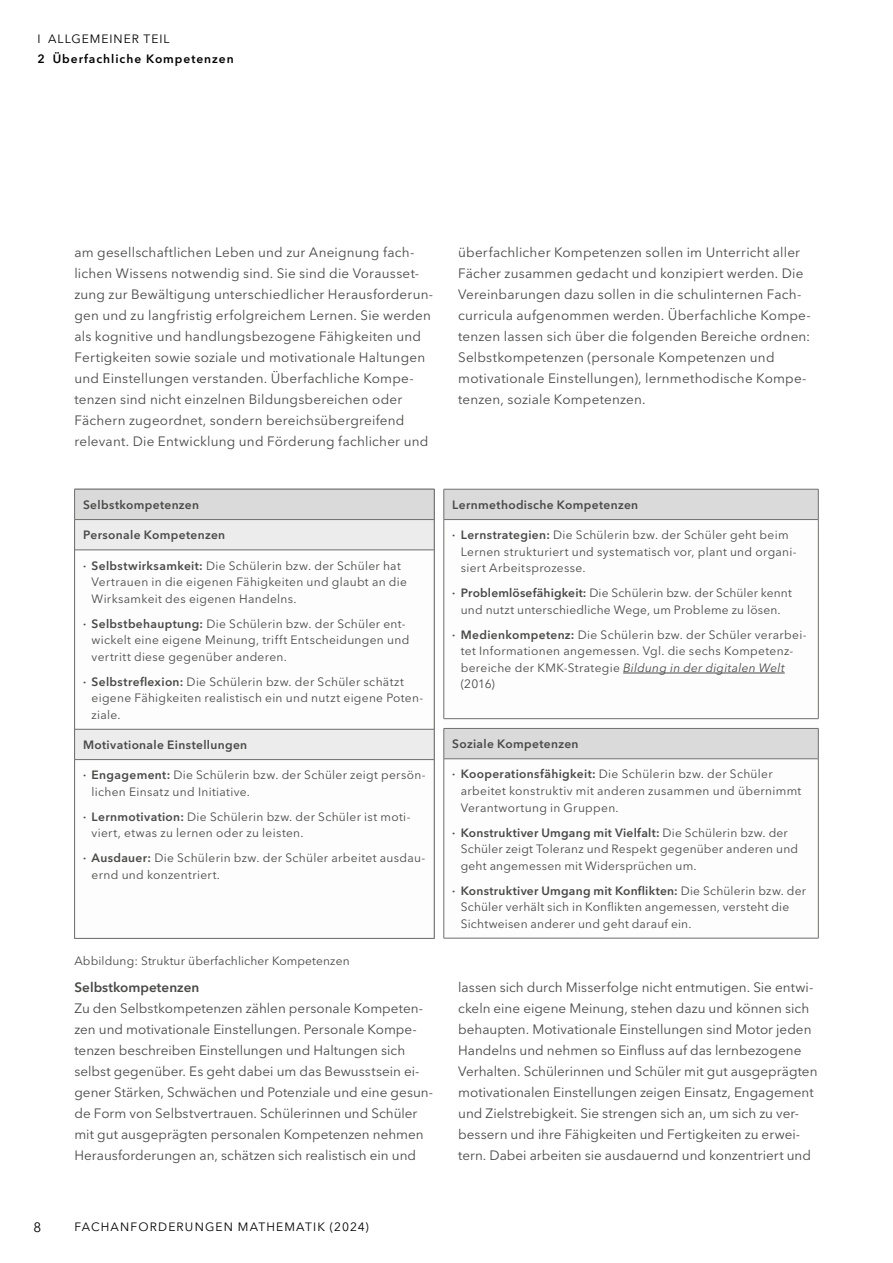
<style>
.page{position:relative;width:893px;height:1263px;background:#fff}
.page>*{position:absolute;margin:0;border:0;box-sizing:border-box;transform-origin:0 0}
.Fließtext{font:13.5px/21px "Avenir Next LT Pro";letter-spacing:.01em;color:#494948}
.t1{font:600 13.5px "Avenir Next LT Pro";letter-spacing:.005em;color:#494948}
.t2{font:13.5px "Avenir Next LT Pro";color:#000}
.Aufzählung{font:12px/16.5px "Avenir Next LT Pro";letter-spacing:.025em;color:#494948}
.Fließtext-2{font:600 12px "Avenir Next LT Pro";letter-spacing:.03em;color:#494948}
.t3{font:12px "Avenir Next LT Pro";letter-spacing:.085em;color:#000}
.t4{font:600 12px "Avenir Next LT Pro";letter-spacing:.08em;color:#000}
.s1{font-weight:600}
.s2{font-style:italic}
</style>
<div class="page">
<div style="left:75px;top:489px;width:359px;height:30px;background:#dadada"></div>
<div style="left:75px;top:520px;width:359px;height:30px;background:#ececed"></div>
<svg style="left:75px;top:551px;width:359px;height:387px"></svg>
<hr style="left:74px;top:489px;width:360px;height:1px;background:#6f6f6e">
<hr style="left:74px;top:489px;width:1px;height:30px;background:#6f6f6e">
<hr style="left:434px;top:489px;width:1px;height:30px;background:#6f6f6e">
<hr style="left:74px;top:519px;width:360px;height:1px;background:#6f6f6e">
<hr style="left:74px;top:520px;width:1px;height:30px;background:#6f6f6e">
<hr style="left:434px;top:520px;width:1px;height:30px;background:#6f6f6e">
<hr style="left:74px;top:550px;width:360px;height:1px;background:#6f6f6e">
<hr style="left:74px;top:550px;width:1px;height:179px;background:#6f6f6e">
<hr style="left:434px;top:550px;width:1px;height:179px;background:#6f6f6e">
<hr style="left:74px;top:729px;width:360px;height:1px;background:#6f6f6e">
<hr style="left:74px;top:729px;width:1px;height:30px;background:#6f6f6e">
<hr style="left:434px;top:729px;width:1px;height:30px;background:#6f6f6e">
<hr style="left:74px;top:759px;width:360px;height:1px;background:#6f6f6e">
<hr style="left:74px;top:760px;width:1px;height:178px;background:#6f6f6e">
<hr style="left:434px;top:760px;width:1px;height:178px;background:#6f6f6e">
<hr style="left:74px;top:938px;width:360px;height:1px;background:#6f6f6e">
<div style="left:445px;top:490px;width:373px;height:29px;background:#dadada"></div>
<svg style="left:444px;top:520px;width:374px;height:418px"></svg>
<hr style="left:444px;top:759px;width:1px;height:179px;background:#6f6f6e">
<hr style="left:818px;top:759px;width:1px;height:179px;background:#6f6f6e">
<hr style="left:444px;top:938px;width:374px;height:1px;background:#6f6f6e">
<hr style="left:444px;top:489px;width:374px;height:1px;background:#6f6f6e">
<hr style="left:444px;top:489px;width:1px;height:30px;background:#6f6f6e">
<hr style="left:818px;top:489px;width:1px;height:30px;background:#6f6f6e">
<hr style="left:444px;top:519px;width:374px;height:1px;background:#6f6f6e">
<hr style="left:444px;top:520px;width:1px;height:198px;background:#6f6f6e">
<hr style="left:818px;top:520px;width:1px;height:198px;background:#6f6f6e">
<hr style="left:444px;top:718px;width:374px;height:1px;background:#6f6f6e">
<hr style="left:444px;top:728px;width:374px;height:1px;background:#6f6f6e">
<hr style="left:444px;top:729px;width:1px;height:30px;background:#6f6f6e">
<hr style="left:818px;top:729px;width:1px;height:30px;background:#6f6f6e">
<hr style="left:444px;top:758px;width:374px;height:1px;background:#6f6f6e">
<hr style="left:623px;top:673px;width:162px;height:1px;background:#494948">
<p class="t3" style="left:37px;top:32px;width:134px">I ALLGEMEINER TEIL</p>
<p class="t4" style="left:37px;top:51px;width:198px">2 Überfachliche Kompetenzen</p>
<p class="Fließtext" style="left:74px;top:242px;width:360px">am gesellschaftlichen Leben und zur Aneignung fach&shy;lichen Wissens notwendig sind. Sie sind die Vorausset&shy;zung zur Bewältigung unterschiedlicher Herausforderun&shy;gen und zu langfristig erfolgreichem Lernen. Sie werden als kognitive und handlungsbezogene Fähigkeiten und Fertigkeiten sowie soziale und motivationale Haltungen und Einstellungen verstanden. Überfachliche Kompe&shy;tenzen sind nicht einzelnen Bildungsbereichen oder Fächern zugeordnet, sondern bereichsübergreifend relevant. Die Entwicklung und Förderung fachlicher und</p>
<p class="Fließtext" style="left:458px;top:242px;width:354px">überfachlicher Kompetenzen sollen im Unterricht aller Fächer zusammen gedacht und konzipiert werden. Die Vereinbarungen dazu sollen in die schulinternen Fach&shy;curricula aufgenommen werden. Überfachliche Kompe&shy;tenzen lassen sich über die folgenden Bereiche ordnen:<br>Selbstkompetenzen (personale Kompetenzen und motivationale Einstellungen), lernmethodische Kompe&shy;tenzen, soziale Kompetenzen.</p>
<p class="Fließtext-2" style="left:83px;top:497px;width:118px">Selbstkompetenzen</p>
<p class="Fließtext-2" style="left:83px;top:528px;width:144px">Personale Kompetenzen</p>
<p class="Aufzählung" style="left:92px;top:557px;width:317px;text-indent:-9px"><span class="s1">∙ Selbstwirksamkeit:</span> Die Schülerin bzw. der Schüler hat<br>Vertrauen in die eigenen Fähigkeiten und glaubt an die<br>Wirksamkeit des eigenen Handelns.</p>
<p class="Aufzählung" style="left:92px;top:615px;width:319px;text-indent:-9px"><span class="s1">∙ Selbstbehauptung:</span> Die Schülerin bzw. der Schüler ent&shy;wickelt eine eigene Meinung, trifft Entscheidungen und vertritt diese gegenüber anderen.</p>
<p class="Aufzählung" style="left:92px;top:673px;width:333px;text-indent:-9px"><span class="s1">∙ Selbstreflexion:</span> Die Schülerin bzw. der Schüler schätzt eigene Fähigkeiten realistisch ein und nutzt eigene Poten&shy;ziale.</p>
<p class="Fließtext-2" style="left:83px;top:737px;width:166px">Motivationale Einstellungen</p>
<p class="Aufzählung" style="left:92px;top:767px;width:336px;text-indent:-9px"><span class="s1">∙ Engagement:</span> Die Schülerin bzw. der Schüler zeigt persön&shy;lichen Einsatz und Initiative.</p>
<p class="Aufzählung" style="left:92px;top:808px;width:320px;text-indent:-9px"><span class="s1">∙ Lernmotivation:</span> Die Schülerin bzw. der Schüler ist moti&shy;viert, etwas zu lernen oder zu leisten.</p>
<p class="Aufzählung" style="left:92px;top:850px;width:335px;text-indent:-9px"><span class="s1">∙ Ausdauer:</span> Die Schülerin bzw. der Schüler arbeitet ausdau&shy;ernd und konzentriert.</p>
<p class="Aufzählung" style="left:83px;top:557px;width:311px"><span class="s1">Selbstwirksamkeit:</span> Die Schülerin bzw. der Schüler hat</p>
<p class="Aufzählung" style="left:83px;top:615px;width:316px"><span class="s1">Selbstbehauptung:</span> Die Schülerin bzw. der Schüler ent-</p>
<p class="Aufzählung" style="left:83px;top:673px;width:314px"><span class="s1">Selbstreflexion:</span> Die Schülerin bzw. der Schüler schätzt</p>
<p class="Aufzählung" style="left:92px;top:767px;width:334px;text-indent:-9px"><span class="s1">Engagement:</span> Die Schülerin bzw. der Schüler zeigt persönli&shy;chen Einsatz und Init ative.</p>
<p class="Aufzählung" style="left:83px;top:808px;width:320px"><span class="s1">Lernmotivation:</span> Die Schülerin bzw. der Schüler ist moti-</p>
<p class="Aufzählung" style="left:83px;top:850px;width:335px"><span class="s1">Ausdauer:</span> Die Schülerin bzw. der Schüler arbeitet ausdau-</p>
<p class="Aufzählung" style="left:74px;top:952px;width:277px">Abbildung: Struktur überfachlicher Kompetenzen</p>
<h3 class="t1" style="left:74px;top:979px;width:127px">Selbstkompetenzen</h3>
<p class="Fließtext" style="left:74px;top:998px;width:360px">Zu den Selbstkompetenzen zählen personale Kompeten&shy;zen und motivationale Einstellungen. Personale Kompe&shy;tenzen beschreiben Einstellungen und Haltungen sich selbst gegenüber. Es geht dabei um das Bewusstsein ei&shy;gener Stärken, Schwächen und Potenziale und eine gesun&shy;de Form von Selbstvertrauen. Schülerinnen und Schüler mit gut ausgeprägten personalen Kompetenzen nehmen Herausforderungen an, schätzen sich realistisch ein und</p>
<p class="Fließtext-2" style="left:452px;top:497px;width:187px">Lernmethodische Kompetenzen</p>
<p class="Aufzählung" style="left:461px;top:527px;width:337px;text-indent:-9px"><span class="s1">∙ Lernstrategien:</span> Die Schülerin bzw. der Schüler geht beim<br>Lernen strukturiert und systematisch vor, plant und organi&shy;siert Arbeitsprozesse.</p>
<p class="Aufzählung" style="left:452px;top:585px;width:341px;text-align:center"><span class="s1">∙ Problemlösefähigkeit:</span> Die Schülerin bzw. der Schüler kennt und nutzt unterschiedliche Wege, um Probleme zu lösen.</p>
<p class="Aufzählung" style="left:461px;top:626px;width:347px;text-indent:-9px"><span class="s1">∙ Medienkompetenz:</span> Die Schülerin bzw. der Schüler verarbei&shy;tet Informationen angemessen. Vgl. die sechs Kompetenz&shy;bereiche der KMK-Strategie <span class="s2">Bildung in der digitalen Welt </span>(2016)</p>
<p class="Fließtext-2" style="left:452px;top:737px;width:128px">Soziale Kompetenzen</p>
<p class="Aufzählung" style="left:461px;top:766px;width:342px;text-indent:-9px"><span class="s1">∙ Kooperationsfähigkeit:</span> Die Schülerin bzw. der Schüler arbeitet konstruktiv mit anderen zusammen und übernimmt<br>Verantwortung in Gruppen.</p>
<p class="Aufzählung" style="left:461px;top:824px;width:339px;text-indent:-9px"><span class="s1">∙ Konstruktiver Umgang mit Vielfalt:</span> Die Schülerin bzw. der<br>Schüler zeigt Toleranz und Respekt gegenüber anderen und geht angemessen mit Widersprüchen um.</p>
<p class="Aufzählung" style="left:461px;top:882px;width:347px;text-indent:-9px"><span class="s1">∙ Konstruktiver Umgang mit Konflikten:</span> Die Schülerin bzw. der<br>Schüler verhält sich in Konflikten angemessen, versteht die<br>Sichtweisen anderer und geht darauf ein.</p>
<p class="Fließtext" style="left:458px;top:977px;width:361px">lassen sich durch Misserfolge nicht entmutigen. Sie entwi&shy;ckeln eine eigene Meinung, stehen dazu und können sich behaupten. Motivationale Einstellungen sind Motor jeden Handelns und nehmen so Einfluss auf das lernbezogene Verhalten. Schülerinnen und Schüler mit gut ausgeprägten motivationalen Einstellungen zeigen Einsatz, Engagement und Zielstrebigkeit. Sie strengen sich an, um sich zu ver&shy;bessern und ihre Fähigkeiten und Fertigkeiten zu erwei&shy;tern. Dabei arbeiten sie ausdauernd und konzentriert und</p>
<p class="t2" style="left:34px;top:1219px;width:9px">8</p>
<p class="t3" style="left:74px;top:1219px;width:296px">FACHANFORDERUNGEN MATHEMATIK (2024)</p>
</div>
